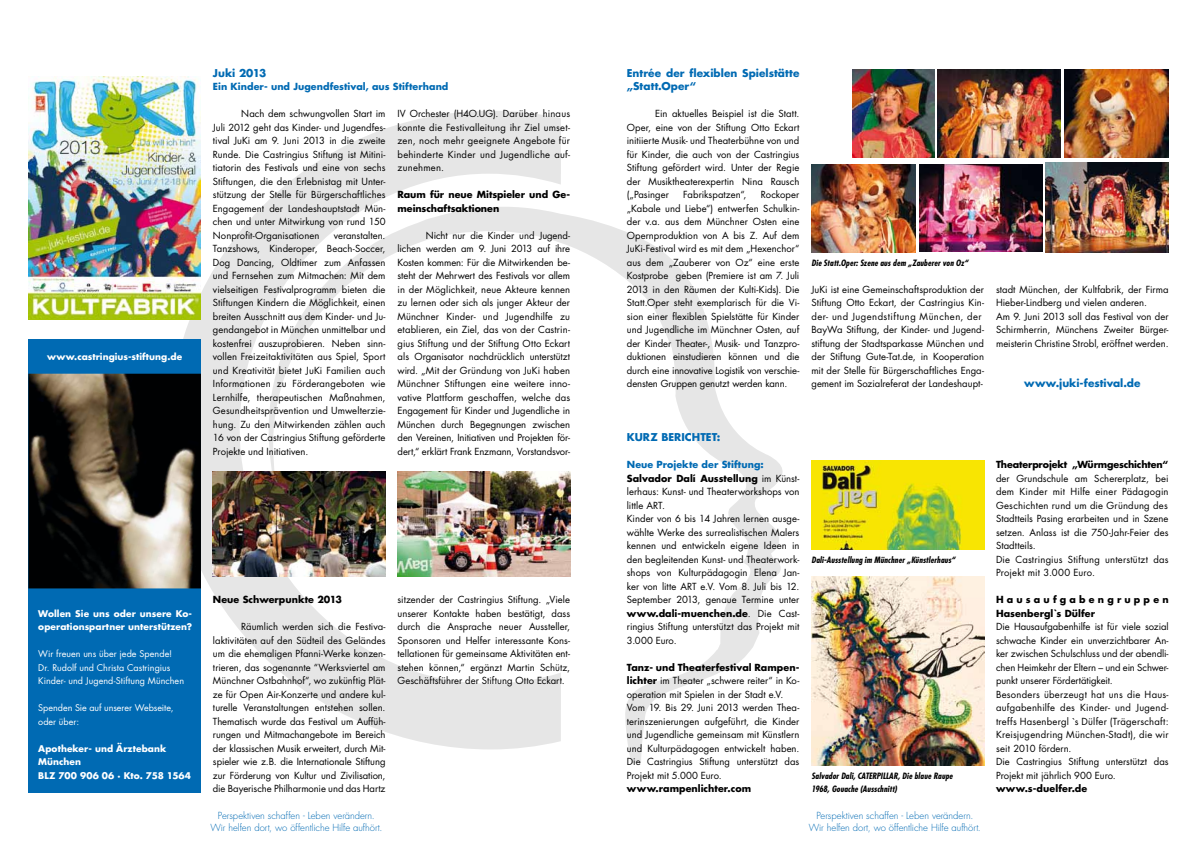
<style>
.page{position:relative;width:1197px;height:848px;background:#fff}
.page>*{position:absolute;margin:0;border:0;box-sizing:border-box;transform-origin:0 0}
.t1{font:700 10.5px/13.5px "Futura";letter-spacing:.005em;color:#006ab3}
.t2{font:9.5px/13.5px "Futura";letter-spacing:.005em;color:#000;text-align:justify}
.t3{font:300 9.5px/11.4px "Futura";color:#006ab3;text-align:center}
.t4{font:700 9.5px/13.5px "Futura";color:#000}
.t5{font:700 9.5px "Futura";letter-spacing:.005em;color:#006ab3}
.t6{font:700 9.5px/13.5px "Futura";letter-spacing:.33em;color:#000}
.t7{font:700 9px/13.5px "Futura";letter-spacing:.01em;color:#fff}
.t8{font:9px/13.5px "Futura";color:#fff}
.t9{font:italic 700 condensed 8.5px/13.5px "Futura";letter-spacing:.015em;color:#000}
.s1{font-weight:700;color:#006ab3}
.s2{font-weight:700}
</style>
<div class="page">
<svg style="left:483px;top:214px;width:300px;height:548px"></svg>
<svg style="left:183px;top:111px;width:378px;height:638px"></svg>
<img style="left:28px;top:76px;width:173px;height:244px">
<img style="left:213px;top:471px;width:172px;height:105px">
<img style="left:397px;top:471px;width:173px;height:105px">
<img style="left:852px;top:70px;width:82px;height:88px">
<img style="left:1064px;top:70px;width:104px;height:88px">
<img style="left:937px;top:70px;width:123px;height:88px">
<img style="left:919px;top:164px;width:123px;height:88px">
<img style="left:811px;top:164px;width:104px;height:88px">
<img style="left:1045px;top:163px;width:123px;height:89px">
<img style="left:811px;top:576px;width:172px;height:189px">
<img style="left:811px;top:461px;width:172px;height:88px">
<div style="left:28px;top:339px;width:173px;height:453px;background:#006ab3"></div>
<img style="left:28px;top:374px;width:173px;height:214px">
<p class="t7" style="left:47px;top:350px;width:137px">www.castringius-stiftung.de</p>
<p class="t1" style="left:213px;top:66px;width:55px">Juki 2013</p>
<p class="t5" style="left:213px;top:80px;width:237px">Ein Kinder- und Jugendfestival, aus Stifterhand</p>
<p class="t2" style="left:213px;top:107px;width:174px;text-indent:28px">Nach dem schwungvollen Start im Juli 2012 geht das Kinder- und Jugendfes&shy;tival JuKi am 9. Juni 2013 in die zweite Runde. Die Castringius Stiftung ist Mitini&shy;tiatorin des Festivals und eine von sechs Stiftungen, die den Erlebnistag mit Unter&shy;stützung der Stelle für Bürgerschaftliches Engagement der Landeshauptstadt Mün&shy;chen und unter Mitwirkung von rund 150<br>Nonprofit-Organisationen</p>
<p class="t2" style="left:213px;top:228px;width:174px;text-indent:121px">veranstalten.<br>Tanzshows, Kinderoper, Beach-Soccer, Dog Dancing, Oldtimer zum Anfassen und Fernsehen zum Mitmachen: Mit dem vielseitigen Festivalprogramm bieten die Stiftungen Kindern die Möglichkeit, einen breiten Ausschnitt aus dem Kinder- und Ju&shy;gendangebot in München unmittelbar und kostenfrei auszuprobieren. Neben sinn&shy;vollen Freizeitaktivitäten aus Spiel, Sport und Kreativität bietet JuKi Familien auch Informationen zu Förderangeboten wie Lernhilfe, therapeutischen Maßnahmen, Gesundheitsprävention und Umwelterzie&shy;hung. Zu den Mitwirkenden zählen auch 16 von der Castringius Stiftung geförderte Projekte und Initiativen.</p>
<p class="t2" style="left:397px;top:107px;width:174px">IV Orchester (H4O.UG). Darüber hinaus konnte die Festivalleitung ihr Ziel umset&shy;zen, noch mehr geeignete Angebote für behinderte Kinder und Jugendliche auf&shy;zunehmen.</p>
<p class="t4" style="left:397px;top:187px;width:174px">Raum für neue Mitspieler und Ge&shy;meinschaftsaktionen</p>
<p class="t2" style="left:397px;top:228px;width:174px;text-indent:28px">Nicht nur die Kinder und Jugend&shy;lichen werden am 9. Juni 2013 auf ihre Kosten kommen: Für die Mitwirkenden be&shy;steht der Mehrwert des Festivals vor allem in der Möglichkeit, neue Akteure kennen zu lernen oder sich als junger Akteur der Münchner Kinder- und Jugendhilfe zu etablieren, ein Ziel, das von der Castrin&shy;gius Stiftung und der Stiftung Otto Eckart als Organisator nachdrücklich unterstützt wird. „Mit der Gründung von JuKi haben Münchner Stiftungen eine weitere inno&shy;vative Plattform geschaffen, welche das Engagement für Kinder und Jugendliche in München durch Begegnungen zwischen den Vereinen, Initiativen und Projekten för&shy;dert,“ erklärt Frank Enzmann, Vorstandsvor-</p>
<p class="t7" style="left:38px;top:606px;width:155px">Wollen Sie uns oder unsere Ko&shy;operationspartner unterstützen?</p>
<p class="t8" style="left:38px;top:647px;width:147px">Wir freuen uns über jede Spende!<br>Dr. Rudolf und Christa Castringius<br>Kinder- und Jugend-Stiftung München</p>
<p class="t8" style="left:38px;top:701px;width:137px">Spenden Sie auf unserer Webseite, oder über:</p>
<p class="t7" style="left:38px;top:741px;width:154px">Apotheker- und Ärztebank<br>München<br>BLZ 700 906 06 · Kto. 758 1564</p>
<p class="t4" style="left:213px;top:592px;width:131px">Neue Schwerpunkte 2013</p>
<p class="t2" style="left:213px;top:620px;width:174px;text-indent:28px">Räumlich werden sich die Festiva&shy;laktivitäten auf den Südteil des Geländes um die ehemaligen Pfanni-Werke konzen&shy;trieren, das sogenannte “Werksviertel am Münchner Ostbahnhof“, wo zukünftig Plät&shy;ze für Open Air-Konzerte und andere kul&shy;turelle Veranstaltungen entstehen sollen.<br>Thematisch wurde das Festival um Auffüh&shy;rungen und Mitmachangebote im Bereich der klassischen Musik erweitert, durch Mit&shy;spieler wie z.B. die Internationale Stiftung zur Förderung von Kultur und Zivilisation, die Bayerische Philharmonie und das Hartz</p>
<p class="t3" style="left:210px;top:810px;width:173px">Perspektiven schaffen - Leben verändern.<br>Wir helfen dort, wo öffentliche Hilfe aufhört.</p>
<p class="t2" style="left:397px;top:593px;width:174px">sitzender der Castringius Stiftung. „Viele unserer Kontakte haben bestätigt, dass durch die Ansprache neuer Aussteller, Sponsoren und Helfer interessante Kons&shy;tellationen für gemeinsame Aktivitäten ent&shy;stehen können,“ ergänzt Martin Schütz, Geschäftsführer der Stiftung Otto Eckart.</p>
<p class="t1" style="left:626px;top:66px;width:174px">Entrée der flexiblen Spielstätte „Statt.Oper“</p>
<p class="t2" style="left:626px;top:107px;width:174px;text-indent:28px">Ein aktuelles Beispiel ist die Statt.<br>Oper, eine von der Stiftung Otto Eckart initiierte Musik- und Theaterbühne von und für Kinder, die auch von der Castringius Stiftung gefördert wird. Unter der Regie der Musiktheaterexpertin Nina Rausch („Pasinger</p>
<p class="t2" style="left:626px;top:188px;width:174px;text-indent:134px">Rockoper „Kabale und Liebe“) entwerfen Schulkin&shy;der v.a. aus dem Münchner Osten eine Opernproduktion von A bis Z. Auf dem JuKi-Festival wird es mit dem „Hexenchor“ aus dem „Zauberer von Oz“ eine erste Kostprobe geben (Premiere ist am 7. Juli 2013 in den Räumen der Kulti-Kids). Die Statt.Oper steht exemplarisch für die Vi&shy;sion einer flexiblen Spielstätte für Kinder und Jugendliche im Münchner Osten, auf der Kinder Theater-, Musik- und Tanzpro&shy;duktionen einstudieren können und die durch eine innovative Logistik von verschie&shy;densten Gruppen genutzt werden kann.</p>
<p class="t2" style="left:683px;top:188px;width:65px">Fabrikspatzen“,</p>
<p class="t9" style="left:811px;top:256px;width:158px">Die Statt.Oper: Szene aus dem „Zauberer von Oz“</p>
<p class="t2" style="left:811px;top:282px;width:174px;text-align:left">JuKi ist eine Gemeinschaftsproduktion der Stiftung Otto Eckart, der Castringius Kin&shy;der- und Jugendstiftung München, der BayWa Stiftung, der Kinder- und Jugend&shy;stiftung der Stadtsparkasse München und der Stiftung Gute-Tat.de, in Kooperation mit der Stelle für Bürgerschaftliches Enga&shy;gement im Sozialreferat der Landeshaupt-</p>
<p class="t2" style="left:995px;top:282px;width:174px;text-align:left">stadt München, der Kultfabrik, der Firma Hieber-Lindberg und vielen anderen.<br>Am 9. Juni 2013 soll das Festival von der Schirmherrin, Münchens Zweiter Bürger&shy;meisterin Christine Strobl, eröffnet werden.</p>
<p class="t1" style="left:1023px;top:376px;width:118px">www.juki-festival.de</p>
<p class="t1" style="left:626px;top:430px;width:95px">KURZ BERICHTET:</p>
<p class="t2" style="left:626px;top:458px;width:174px;text-align:left"><span class="s1">Neue Projekte der Stiftung:<br></span><span class="s2">Salvador Dalí Ausstellung</span> im Künst&shy;lerhaus: Kunst- und Theaterworkshops von little ART.<br>Kinder von 6 bis 14 Jahren lernen ausge&shy;wählte Werke des surrealistischen Malers kennen und entwickeln eigene Ideen in den begleitenden Kunst- und Theaterwork&shy;shops von Kulturpädagogin Elena Jan&shy;ker von litte ART e.V. Vom 8. Juli bis 12.<br>September 2013, genaue Termine unter <span class="s2">www.dali-muenchen.de</span>. Die Cast&shy;ringius Stiftung unterstützt das Projekt mit 3.000 Euro.</p>
<p class="t2" style="left:626px;top:660px;width:174px;text-align:left"><span class="s2">Tanz- und Theaterfestival Rampen&shy;lichter</span> im Theater „schwere reiter“ in Ko&shy;operation mit Spielen in der Stadt e.V.<br>Vom 19. Bis 29. Juni 2013 werden Thea&shy;terinszenierungen aufgeführt, die Kinder und Jugendliche gemeinsam mit Künstlern und Kulturpädagogen entwickelt haben.<br>Die Castringius Stiftung unterstützt das Projekt mit 5.000 Euro.</p>
<p class="t4" style="left:626px;top:781px;width:126px">www.rampenlichter.com</p>
<p class="t9" style="left:811px;top:553px;width:145px">Dali-Ausstellung im Münchner „Künstlerhaus“</p>
<p class="t9" style="left:811px;top:769px;width:143px">Salvador Dali, CATERPILLAR, Die blaue Raupe<br>1968, Gouache (Ausschnitt)</p>
<p class="t3" style="left:808px;top:810px;width:173px">Perspektiven schaffen - Leben verändern.<br>Wir helfen dort, wo öffentliche Hilfe aufhört.</p>
<p class="t4" style="left:995px;top:457px;width:174px">Theaterprojekt „Würmgeschichten“</p>
<p class="t2" style="left:995px;top:471px;width:174px;text-align:left">der Grundschule am Schererplatz, bei dem Kinder mit Hilfe einer Pädagogin Geschichten rund um die Gründung des Stadtteils Pasing erarbeiten und in Szene setzen. Anlass ist die 750-Jahr-Feier des Stadtteils.<br>Die Castringius Stiftung unterstützt das Projekt mit 3.000 Euro.</p>
<p class="t6" style="left:995px;top:592px;width:174px">Hausaufgabengruppen<br>Hasenbergl`s Dülfer</p>
<p class="t2" style="left:995px;top:620px;width:174px;text-align:left">Die Hausaufgabenhilfe ist für viele sozial schwache Kinder ein unverzichtbarer An&shy;ker zwischen Schulschluss und der abendli&shy;chen Heimkehr der Eltern – und ein Schwer&shy;punkt unserer Fördertätigkeit.<br>Besonders überzeugt hat uns die Haus&shy;aufgabenhilfe des Kinder- und Jugend&shy;treffs Hasenbergl `s Dülfer (Trägerschaft:<br>Kreisjugendring München-Stadt), die wir seit 2010 fördern.<br>Die Castringius Stiftung unterstützt das Projekt mit jährlich 900 Euro.</p>
<p class="t4" style="left:995px;top:781px;width:93px">www.s-duelfer.de</p>
</div>
